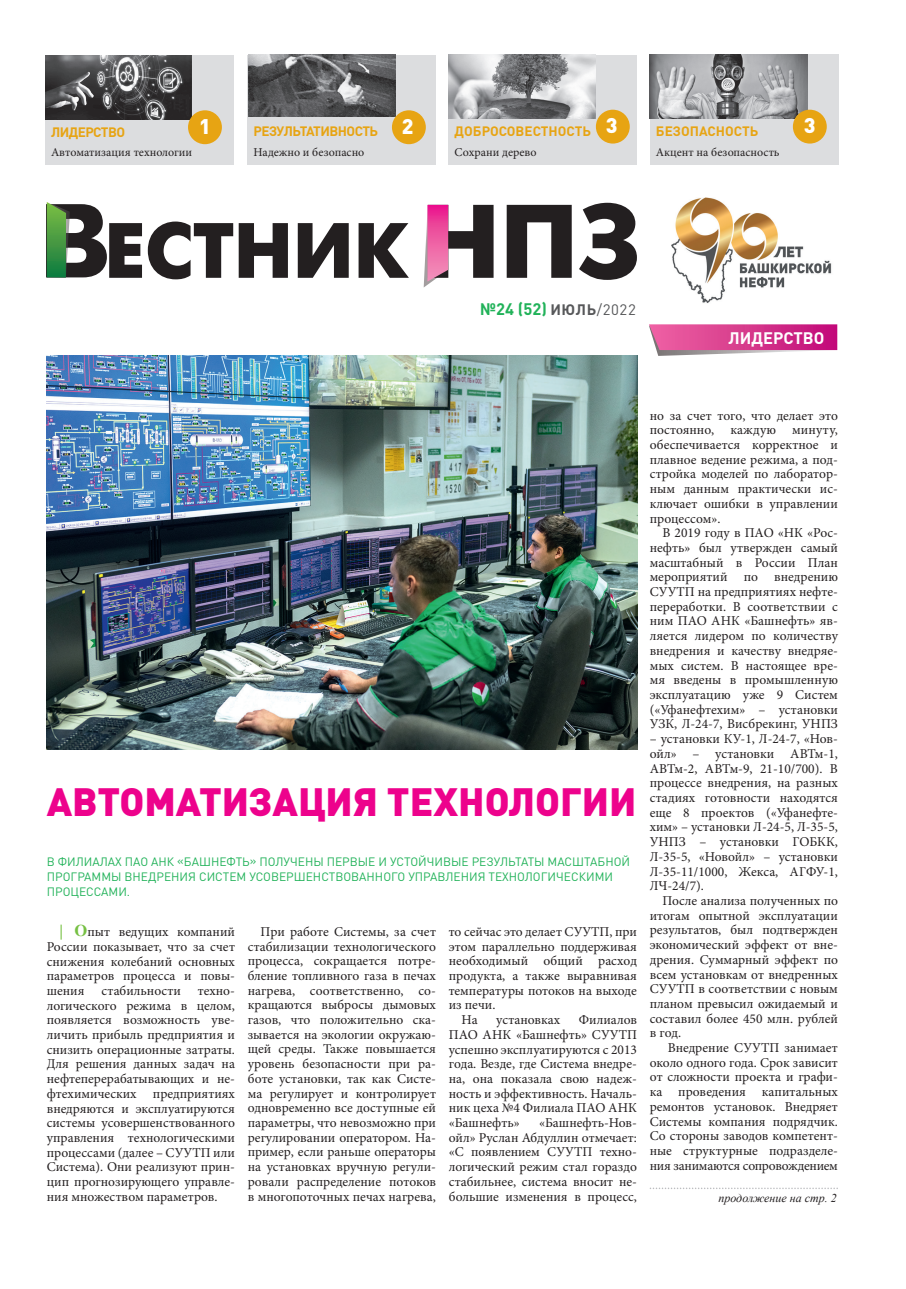
<style>
.page{position:relative;width:906px;height:1289px;background:#fff}
.page>*{position:absolute;margin:0;border:0;box-sizing:border-box;transform-origin:0 0}
.t1{font:900 39px "DIN Pro";color:#ed028c}
.t2{font:900 21px "DIN Pro";color:#fff}
.t3{font:700 16.5px "DIN Pro";color:#21b259}
.t4{font:700 16.5px "DIN Pro";color:#fff}
.t5{font:13.5px/14.7px "Minion Pro";color:#231f20;text-align:justify}
.t6{font:700 13.5px "DIN Pro";letter-spacing:-.01em;color:#e7a413}
.t7{font:700 13.5px "DIN Pro";letter-spacing:-.04em;color:#e7a413}
.t8{font:12px/15px "DIN Pro";color:#21b259}
.t9{font:12px "Minion Pro";color:#231f20}
.t10{font:italic 12px "Times New Roman";color:#231f20}
.s1{font-size:15px;color:#57585a}
.s2{font-weight:400;font-size:15px;color:#57585a}
.s3{font-family:"Times New Roman";font-weight:700;font-size:16.5px;color:#76c043}
</style>
<div class="page">
<div style="left:449px;top:55px;width:188px;height:110px;background:#dcdddf"></div>
<img style="left:449px;top:55px;width:146px;height:64px">
<div style="left:596px;top:110px;width:34px;height:34px;background:#e7a413;border-radius:50%"></div>
<div style="left:650px;top:55px;width:188px;height:110px;background:#dcdddf"></div>
<img style="left:650px;top:55px;width:157px;height:64px">
<div style="left:793px;top:110px;width:33px;height:34px;background:#e7a413;border-radius:50%"></div>
<div style="left:247px;top:55px;width:189px;height:110px;background:#dcdddf"></div>
<img style="left:248px;top:55px;width:147px;height:61px">
<div style="left:392px;top:110px;width:34px;height:34px;background:#e7a413;border-radius:50%"></div>
<div style="left:45px;top:55px;width:188px;height:110px;background:#dcdddf"></div>
<img style="left:46px;top:56px;width:146px;height:63px">
<div style="left:188px;top:110px;width:34px;height:34px;background:#e7a413;border-radius:50%"></div>
<svg style="left:148px;top:221px;width:85px;height:58px"></svg>
<svg style="left:239px;top:223px;width:49px;height:55px"></svg>
<svg style="left:298px;top:223px;width:51px;height:55px"></svg>
<svg style="left:358px;top:223px;width:51px;height:55px"></svg>
<svg style="left:507px;top:205px;width:65px;height:73px"></svg>
<svg style="left:579px;top:203px;width:58px;height:77px"></svg>
<svg style="left:47px;top:202px;width:95px;height:76px"></svg>
<svg style="left:424px;top:205px;width:69px;height:82px"></svg>
<img style="left:671px;top:197px;width:161px;height:106px">
<svg style="left:649px;top:1187px;width:189px;height:2px"></svg>
<svg style="left:649px;top:324px;width:189px;height:32px;background:#d65a9c"></svg>
<img style="left:47px;top:356px;width:590px;height:393px">
<p class="t7" style="left:253px;top:122px;width:126px">РЕЗУЛЬТАТИВНОСТЬ</p>
<h2 class="t2" style="left:804px;top:111px;width:13px">3</h2>
<p class="t9" style="left:253px;top:144px;width:112px">Надежно и безопасно</p>
<h2 class="t2" style="left:606px;top:111px;width:13px">3</h2>
<p class="t6" style="left:656px;top:122px;width:104px">БЕЗОПАСНОСТЬ</p>
<p class="t9" style="left:656px;top:144px;width:125px">Акцент на безопасность</p>
<p class="t7" style="left:51px;top:123px;width:76px">ЛИДЕРСТВО</p>
<h2 class="t2" style="left:402px;top:112px;width:13px">2</h2>
<p class="t9" style="left:51px;top:144px;width:143px">Автоматизация технологии</p>
<h2 class="t2" style="left:199px;top:112px;width:13px">1</h2>
<p class="t6" style="left:454px;top:122px;width:138px">ДОБРОСОВЕСТНОСТЬ</p>
<p class="t9" style="left:454px;top:144px;width:84px">Сохрани дерево</p>
<p class="t3" style="left:480px;top:298px;width:157px">№24 (52) <span class="s1">ИЮЛЬ</span><span class="s2">/2022</span></p>
<p class="t4" style="left:728px;top:326px;width:97px">ЛИДЕРСТВО</p>
<h1 class="t1" style="left:47px;top:775px;width:591px">АВТОМАТИЗАЦИЯ ТЕХНОЛОГИИ</h1>
<p class="t8" style="left:47px;top:853px;width:585px">В ФИЛИАЛАХ ПАО АНК «БАШНЕФТЬ» ПОЛУЧЕНЫ ПЕРВЫЕ И УСТОЙЧИВЫЕ РЕЗУЛЬТАТЫ МАСШТАБНОЙ<br>ПРОГРАММЫ ВНЕДРЕНИЯ СИСТЕМ УСОВЕРШЕНСТВОВАННОГО УПРАВЛЕНИЯ ТЕХНОЛОГИЧЕСКИМИ<br>ПРОЦЕССАМИ.</p>
<p class="t5" style="left:47px;top:924px;width:190px;text-indent:13px"><span class="s3">| О</span>пыт ведущих компаний России показывает, что за счет снижения колебаний основных параметров процесса и повы&shy;шения</p>
<p class="t5" style="left:102px;top:983px;width:81px">стабильности</p>
<p class="t5" style="left:47px;top:983px;width:190px;text-indent:151px">техно&shy;логического режима в целом, появляется возможность уве&shy;личить прибыль предприятия и снизить операционные затраты.<br>Для решения данных задач на нефтеперерабатывающих и не&shy;фтехимических предприятиях внедряются и эксплуатируются системы усовершенствованного управления технологическими процессами (далее – СУУТП или Система). Они реализуют прин&shy;цип прогнозирующего управле&shy;ния множеством параметров.</p>
<p class="t5" style="left:248px;top:924px;width:190px;text-indent:13px">При работе Системы, за счет стабилизации технологического процесса, сокращается потре&shy;бление топливного газа в печах нагрева, соответственно, со&shy;кращаются выбросы дымовых газов, что положительно ска&shy;зывается на экологии окружаю&shy;щей среды. Также повышается уровень безопасности при ра&shy;боте установки, так как Систе&shy;ма регулирует и контролирует одновременно все доступные ей параметры, что невозможно при регулировании оператором. На&shy;пример, если раньше операторы на установках вручную регули&shy;ровали распределение потоков в многопоточных печах нагрева,</p>
<p class="t5" style="left:449px;top:924px;width:190px">то сейчас это делает СУУТП, при</p>
<p class="t5" style="left:449px;top:938px;width:190px">этом параллельно поддерживая</p>
<p class="t5" style="left:449px;top:953px;width:190px">необходимый общий расход</p>
<p class="t5" style="left:449px;top:968px;width:190px">продукта, а также выравнивая</p>
<p class="t5" style="left:449px;top:983px;width:190px">температуры потоков на выходе</p>
<p class="t5" style="left:449px;top:997px;width:48px">из печи.</p>
<p class="t5" style="left:461px;top:1012px;width:18px">На</p>
<p class="t5" style="left:496px;top:1012px;width:65px">установках</p>
<p class="t5" style="left:449px;top:1012px;width:190px;text-indent:130px">Филиалов ПАО АНК «Башнефть» СУУТП успешно эксплуатируются с 2013 года. Везде, где Система внедре&shy;на, она показала свою надеж&shy;ность и эффективность. Началь&shy;ник цеха №4 Филиала ПАО АНК «Башнефть»</p>
<p class="t5" style="left:449px;top:1115px;width:190px;text-indent:90px">«Башнефть-Нов&shy;ойл» Руслан Абдуллин отмечает: «С появлением СУУТП техно&shy;логический режим стал гораздо стабильнее, система вносит не&shy;большие изменения в процесс,</p>
<p class="t5" style="left:649px;top:408px;width:190px">но за счет того, что делает это постоянно, каждую минуту, обеспечивается корректное и плавное ведение режима, а под&shy;стройка моделей по лаборатор&shy;ным данным практически ис&shy;ключает ошибки в управлении процессом».</p>
<p class="t5" style="left:649px;top:525px;width:190px;text-indent:13px">В 2019 году в ПАО «НК «Рос&shy;нефть» был утвержден самый масштабный в России План мероприятий по внедрению СУУТП на предприятиях нефте&shy;переработки. В соответствии с ним ПАО АНК «Башнефть» яв&shy;ляется лидером по количеству внедрения и качеству внедряе&shy;мых систем. В настоящее вре&shy;мя введены в промышленную эксплуатацию уже 9 Систем («Уфанефтехим» – установки УЗК, Л-24-7, Висбрекинг, УНПЗ</p>
<p class="t5" style="left:649px;top:731px;width:190px">– установки КУ-1, Л-24-7, «Нов&shy;ойл» – установки АВТм-1, АВТм-2, АВТм-9, 21-10/700). В процессе внедрения, на разных стадиях готовности находятся еще 8 проектов («Уфанефте&shy;хим» – установки Л-24-5, Л-35-5, УНПЗ – установки ГОБКК, Л-35-5, «Новойл» – установки Л-35-11/1000, Жекса, АГФУ-1, ЛЧ-24/7).</p>
<p class="t5" style="left:649px;top:893px;width:190px;text-indent:13px">После анализа полученных по итогам опытной эксплуатации результатов, был подтвержден экономический эффект от вне&shy;дрения. Суммарный эффект по всем установкам от внедренных СУУТП в соответствии с новым планом превысил ожидаемый и составил более 450 млн. рублей в год.</p>
<p class="t5" style="left:649px;top:1040px;width:190px;text-indent:18px">Внедрение СУУТП занимает около одного года. Срок зависит от сложности проекта и графи&shy;ка проведения капитальных ремонтов установок. Внедряет Системы компания подрядчик.<br>Со стороны заводов компетент&shy;ные структурные подразделе&shy;ния занимаются сопровождением</p>
<p class="t10" style="left:718px;top:1189px;width:120px">продолжение на стр. 2</p>
</div>
